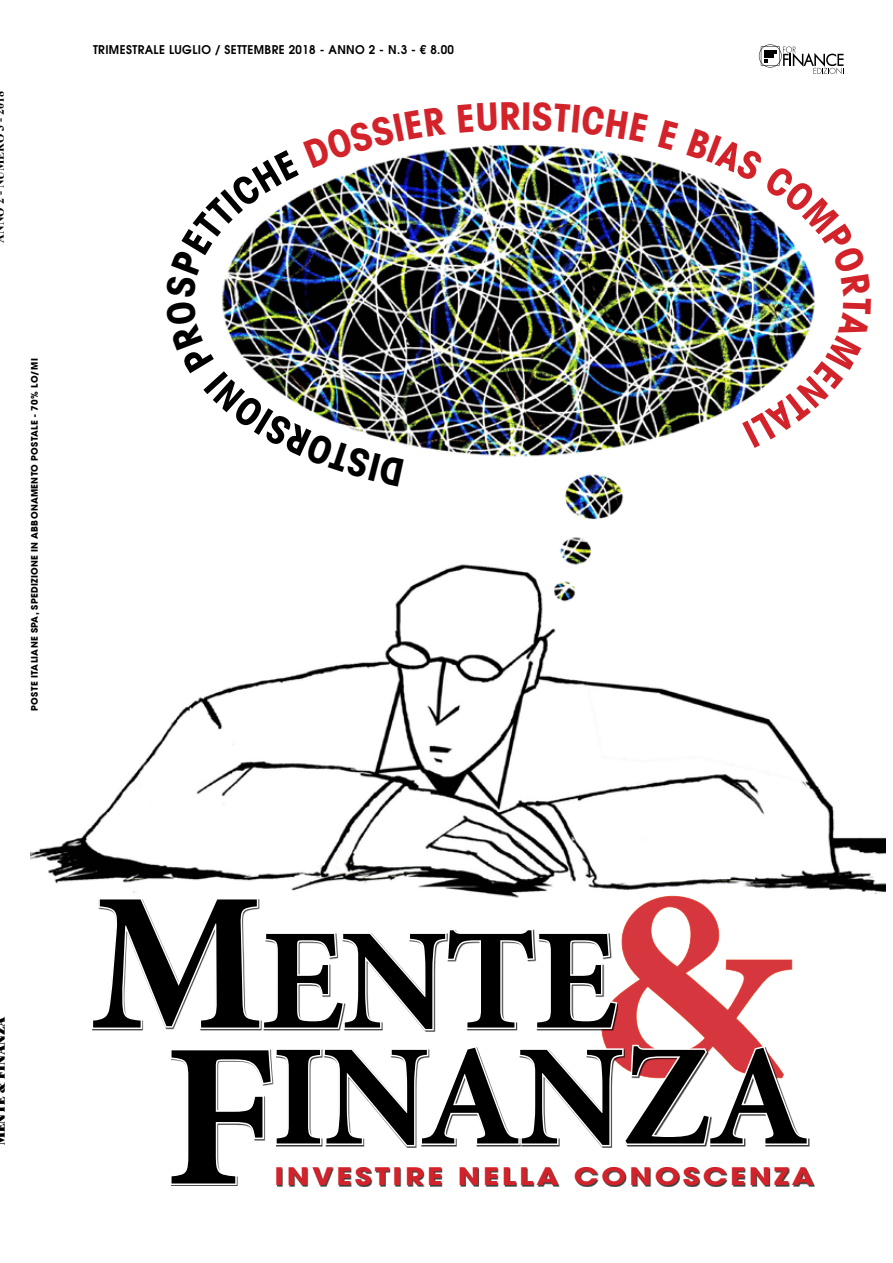
<style>
.page{position:relative;width:893px;height:1263px;background:#fff}
.page>*{position:absolute;margin:0;border:0;box-sizing:border-box;transform-origin:0 0}
.t1{font:700 204.9px "Minion Pro";color:#000}
.t2{font:700 144px/115.9px "Minion Pro";letter-spacing:-.02em;color:#000}
.t3{font:700 24px "Avant Garde LT";letter-spacing:.1em;color:#d2232a;scale:1.23 1}
.t4{font:600 12px "Avant Garde LT";letter-spacing:.035em;color:#000;scale:.96 1}
.t5{font:12px "Morbodoni";color:#000}
.t6{font:700 12px "Times New Roman";color:#000}
.t7{font:700 9px "Avant Garde LT";letter-spacing:.035em;color:#000}
.s1{font-size:196.95px}
</style>
<div class="page">
<img style="left:30px;top:144px;width:855px;height:751px">
<div style="left:277px;top:1168px;width:538px;height:19px;background:#000;opacity:.75"></div>
<svg style="left:92px;top:895px;width:718px;height:291px"></svg>
<svg style="left:759px;top:44px;width:85px;height:30px"></svg>
<img style="left:165px;top:144px;width:281px;height:342px">
<svg style="left:658px;top:144px;width:20px;height:6px"></svg>
<img style="left:686px;top:144px;width:185px;height:304px">
<h3 class="t6" style="left:-7px;top:122px;width:5px;rotate:-90deg">-</h3>
<h3 class="t6" style="left:-7px;top:195px;width:5px;rotate:-90deg">-</h3>
<h3 class="t4" style="left:93px;top:42px;width:378px">TRIMESTRALE LUGLIO / SETTEMBRE 2018 - ANNO 2 - N.3 - € 8.00</h3>
<p class="t7" style="left:29px;top:711px;width:354px;rotate:-90deg">POSTE ITALIANE SPA, SPEDIZIONE IN ABBONAMENTO POSTALE - 70% LO/MI</p>
<h3 class="t5" style="left:-4px;top:1145px;width:130px;rotate:-90deg">MENTE &amp; FINANZA</h3>
<h2 class="t2" style="left:271px;top:929px;width:539px;text-indent:-182px"><span class="s1">M</span>ENTE<br>INANZA<sup>&amp;</sup></h2>
<h1 class="t1" style="left:163px;top:995px;width:115px">F</h1>
<h3 class="t3" style="left:274px;top:1161px;width:440px">INVESTIRE NELLA CONOSCENZA</h3>
</div>
